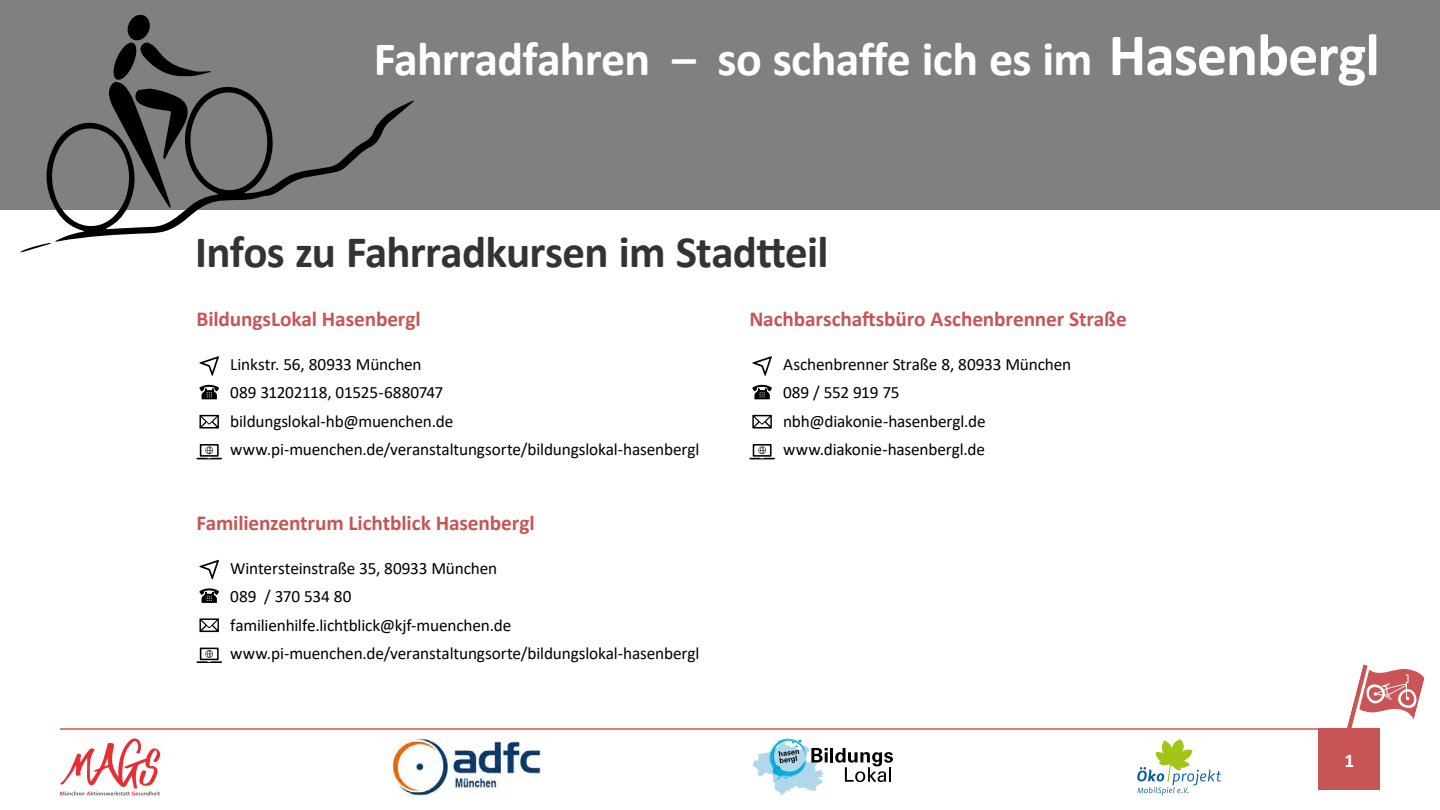
<style>
.page{position:relative;width:1440px;height:810px;background:#fff}
.page>*{position:absolute;margin:0;border:0;box-sizing:border-box;transform-origin:0 0}
.t1{font:700 48px "Calibri";letter-spacing:-.015em;color:#fff}
.Kasten_Text{font:700 45px "Calibri";letter-spacing:-.015em;color:#333}
.Kasteb_Überschrift{font:700 21.38px "Calibri";letter-spacing:-.005em;color:#c85555}
.t2{font:700 19.5px "Calibri";color:#fff}
.Kasten_Text-2{font:17.25px "Calibri";letter-spacing:-.01em;color:#000}
.s1{font-size:60px}
</style>
<div class="page">
<svg style="left:199px;top:356px;width:20px;height:20px"></svg>
<svg style="left:199px;top:415px;width:20px;height:14px"></svg>
<svg style="left:199px;top:385px;width:20px;height:14px"></svg>
<svg style="left:196px;top:444px;width:26px;height:15px"></svg>
<svg style="left:752px;top:356px;width:20px;height:20px"></svg>
<svg style="left:752px;top:415px;width:20px;height:14px"></svg>
<svg style="left:752px;top:385px;width:20px;height:14px"></svg>
<svg style="left:749px;top:444px;width:26px;height:15px"></svg>
<svg style="left:199px;top:560px;width:20px;height:19px"></svg>
<svg style="left:199px;top:618px;width:20px;height:14px"></svg>
<svg style="left:199px;top:588px;width:20px;height:15px"></svg>
<svg style="left:196px;top:648px;width:26px;height:15px"></svg>
<hr style="left:60px;top:728px;width:1320px;height:2px;background:#c85555">
<div style="left:1319px;top:729px;width:61px;height:61px;background:#c85555"></div>
<svg style="left:1137px;top:739px;width:84px;height:56px"></svg>
<svg style="left:752px;top:738px;width:76px;height:57px"></svg>
<hr style="left:830px;top:748px;width:3px;height:14px;background:#000">
<svg style="left:835px;top:748px;width:58px;height:34px"></svg>
<img style="left:392px;top:738px;width:149px;height:57px">
<svg style="left:60px;top:738px;width:100px;height:57px"></svg>
<svg style="left:1347px;top:665px;width:77px;height:63px"></svg>
<div style="left:0;top:0;width:1440px;height:210px;background:#808080"></div>
<svg style="left:46px;top:86px;width:368px;height:156px"></svg>
<svg style="left:109px;top:15px;width:102px;height:193px"></svg>
<svg style="left:20px;top:243px;width:31px;height:10px"></svg>
<p class="t1" style="left:374px;top:25px;width:1008px">Fahrradfahren – so schaffe ich es im <span class="s1">Hasenbergl</span></p>
<p class="Kasten_Text" style="left:195px;top:220px;width:635px">Infos zu Fahrradkursen im Stadtteil</p>
<p class="Kasteb_Überschrift" style="left:196px;top:304px;width:226px">BildungsLokal Hasenbergl</p>
<p class="Kasten_Text-2" style="left:230px;top:352px;width:193px">Linkstr. 56, 80933 München</p>
<p class="Kasten_Text-2" style="left:230px;top:381px;width:215px">089 31202118, 01525-6880747</p>
<p class="Kasten_Text-2" style="left:230px;top:409px;width:225px">bildungslokal-hb@muenchen.de</p>
<p class="Kasten_Text-2" style="left:230px;top:438px;width:471px">www.pi-muenchen.de/veranstaltungsorte/bildungslokal-hasenbergl</p>
<p class="Kasteb_Überschrift" style="left:196px;top:508px;width:340px">Familienzentrum Lichtblick Hasenbergl</p>
<p class="Kasten_Text-2" style="left:230px;top:556px;width:269px">Wintersteinstraße 35, 80933 München</p>
<p class="Kasten_Text-2" style="left:230px;top:584px;width:123px">089 / 370 534 80</p>
<p class="Kasten_Text-2" style="left:230px;top:613px;width:283px">familienhilfe.lichtblick@kjf-muenchen.de</p>
<p class="Kasten_Text-2" style="left:230px;top:641px;width:471px">www.pi-muenchen.de/veranstaltungsorte/bildungslokal-hasenbergl</p>
<p class="Kasteb_Überschrift" style="left:749px;top:304px;width:379px">Nachbarschaftsbüro Aschenbrenner Straße</p>
<p class="Kasten_Text-2" style="left:783px;top:352px;width:290px">Aschenbrenner Straße 8, 80933 München</p>
<p class="Kasten_Text-2" style="left:783px;top:381px;width:118px">089 / 552 919 75</p>
<p class="Kasten_Text-2" style="left:783px;top:409px;width:204px">nbh@diakonie-hasenbergl.de</p>
<p class="Kasten_Text-2" style="left:783px;top:438px;width:203px">www.diakonie-hasenbergl.de</p>
<p class="t2" style="left:1344px;top:746px;width:11px">1</p>
</div>
